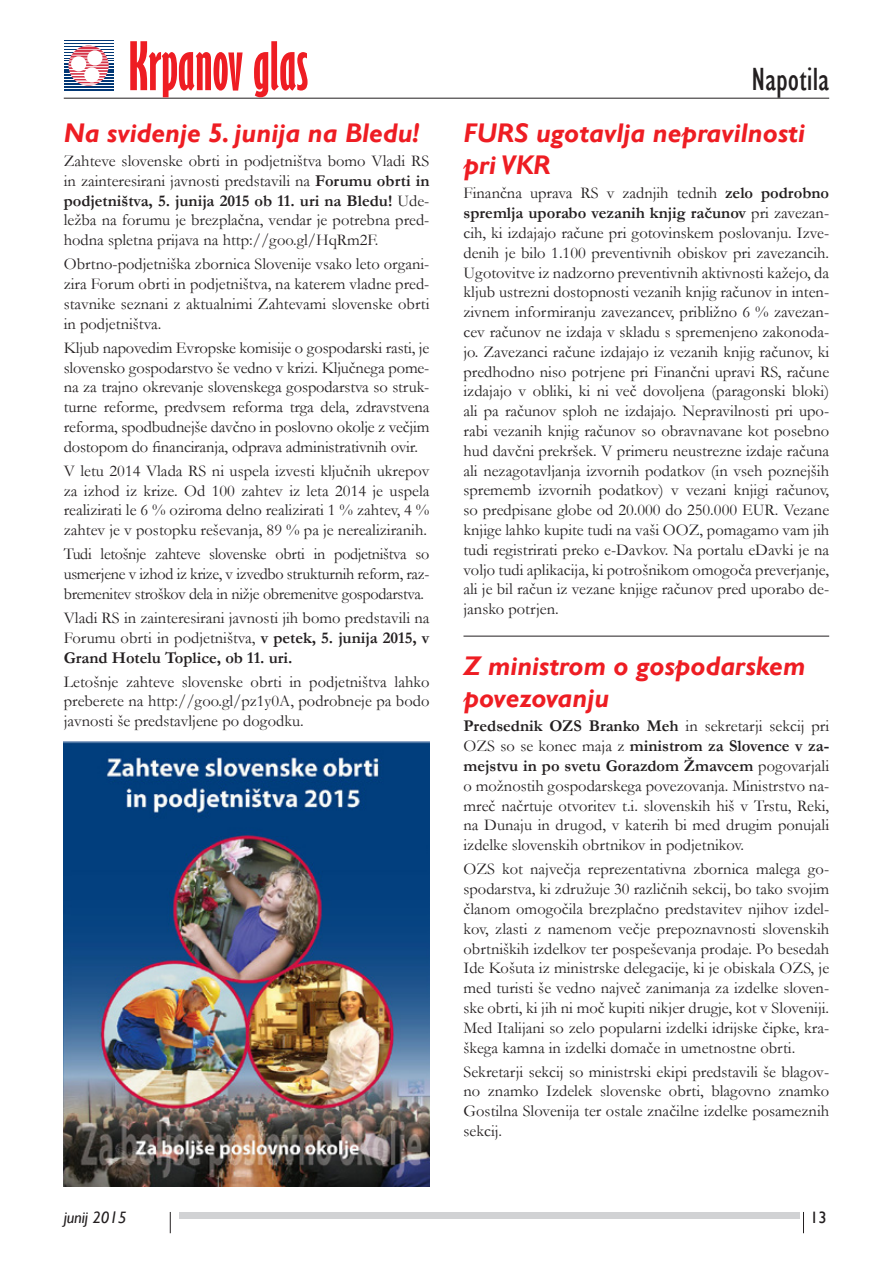
<style>
.page{position:relative;width:893px;height:1263px;background:#fff}
.page>*{position:absolute;margin:0;border:0;box-sizing:border-box;transform-origin:0 0}
.t1{font:700 extra-condensed 61.5px "Gill Sans";color:#ee1d23}
.t2{font:condensed 33px "Gill Sans";color:#231f20}
.t3{font:italic 700 27px/32.4px "Gill Sans";color:#ee1d23}
.t4{font:16.5px/19.8px "Garamond";color:#231f20;text-align:justify}
.t5{font:italic 16.5px "Gill Sans";letter-spacing:-.01em;color:#231f20}
.t6{font:16.5px "Gill Sans";color:#231f20}
.s1{font-weight:700}
</style>
<div class="page">
<hr style="left:64px;top:98px;width:765px;height:1px;background:#231f20">
<svg style="left:803px;top:1212px;width:1px;height:21px"></svg>
<div style="left:179px;top:1212px;width:620px;height:6px;background:#d1d2d4"></div>
<svg style="left:170px;top:1212px;width:1px;height:21px"></svg>
<hr style="left:64px;top:43px;width:49px;height:1px;background:#013775">
<hr style="left:64px;top:46px;width:49px;height:1px;background:#013775">
<hr style="left:64px;top:49px;width:49px;height:1px;background:#013775">
<hr style="left:64px;top:52px;width:49px;height:1px;background:#013775">
<hr style="left:64px;top:55px;width:49px;height:1px;background:#013775">
<hr style="left:64px;top:58px;width:49px;height:1px;background:#013775">
<hr style="left:64px;top:60px;width:49px;height:1px;background:#013775">
<hr style="left:64px;top:63px;width:49px;height:1px;background:#013775">
<hr style="left:64px;top:66px;width:49px;height:1px;background:#013775">
<hr style="left:64px;top:69px;width:49px;height:1px;background:#013775">
<hr style="left:64px;top:72px;width:49px;height:1px;background:#013775">
<hr style="left:64px;top:75px;width:49px;height:1px;background:#013775">
<hr style="left:64px;top:78px;width:49px;height:1px;background:#013775">
<hr style="left:64px;top:80px;width:49px;height:2px;background:#013775">
<hr style="left:64px;top:83px;width:49px;height:2px;background:#013775">
<hr style="left:64px;top:86px;width:49px;height:2px;background:#013775">
<hr style="left:64px;top:41px;width:49px;height:1px;background:#013775">
<hr style="left:64px;top:89px;width:49px;height:1px;background:#013775">
<svg style="left:69px;top:46px;width:40px;height:39px"></svg>
<hr style="left:463px;top:636px;width:366px;height:1px;background:#231f20">
<img style="left:64px;top:741px;width:365px;height:445px">
<h1 class="t1" style="left:129px;top:29px;width:181px">Krpanov glas</h1>
<h3 class="t3" style="left:64px;top:117px;width:357px">Na svidenje 5. junija na Bledu!</h3>
<p class="t4" style="left:64px;top:151px;width:367px">Zahteve slovenske obrti in podjetništva bomo Vladi RS in zainteresirani javnosti predstavili na <span class="s1">Forumu obrti in podjetništva, 5. junija 2015 ob 11. uri na Bledu!</span> Ude&shy;ležba na forumu je brezplačna, vendar je potrebna pred&shy;hodna spletna prijava na http://goo.gl/HqRm2F.</p>
<p class="t4" style="left:64px;top:254px;width:367px">Obrtno-podjetniška zbornica Slovenije vsako leto organi&shy;zira Forum obrti in podjetništva, na katerem vladne pred&shy;stavnike seznani z aktualnimi Zahtevami slovenske obrti in podjetništva.</p>
<p class="t4" style="left:64px;top:337px;width:367px">Kljub napovedim Evropske komisije o gospodarski rasti, je slovensko gospodarstvo še vedno v krizi. Ključnega pome&shy;na za trajno okrevanje slovenskega gospodarstva so struk&shy;turne reforme, predvsem reforma trga dela, zdravstvena reforma, spodbudnejše davčno in poslovno okolje z večjim dostopom do financiranja, odprava administrativnih ovir.</p>
<p class="t4" style="left:64px;top:460px;width:367px">V letu 2014 Vlada RS ni uspela izvesti ključnih ukrepov za izhod iz krize. Od 100 zahtev iz leta 2014 je uspela realizirati le 6 % oziroma delno realizirati 1 % zahtev, 4 % zahtev je v postopku reševanja, 89 % pa je nerealiziranih.</p>
<p class="t4" style="left:64px;top:544px;width:367px">Tudi letošnje zahteve slovenske obrti in podjetništva so usmerjene v izhod iz krize, v izvedbo strukturnih reform, raz&shy;bremenitev stroškov dela in nižje obremenitve gospodarstva.</p>
<p class="t4" style="left:64px;top:607px;width:367px">Vladi RS in zainteresirani javnosti jih bomo predstavili na Forumu obrti in podjetništva, <span class="s1">v petek, 5. junija 2015, v Grand Hotelu Toplice, ob 11. uri.</span></p>
<p class="t4" style="left:64px;top:671px;width:367px">Letošnje zahteve slovenske obrti in podjetništva lahko preberete na http://goo.gl/pz1y0A, podrobneje pa bodo javnosti še predstavljene po dogodku.</p>
<p class="t5" style="left:64px;top:1208px;width:64px">junij 2015</p>
<h2 class="t2" style="left:751px;top:59px;width:79px">Napotila</h2>
<h3 class="t3" style="left:463px;top:117px;width:343px">FURS ugotavlja nepravilnosti pri VKR</h3>
<p class="t4" style="left:463px;top:183px;width:367px">Finančna uprava RS v zadnjih tednih <span class="s1">zelo podrobno spremlja uporabo vezanih knjig računov</span> pri zavezan&shy;cih, ki izdajajo račune pri gotovinskem poslovanju. Izve&shy;denih je bilo 1.100 preventivnih obiskov pri zavezancih.<br>Ugotovitve iz nadzorno preventivnih aktivnosti kažejo, da kljub ustrezni dostopnosti vezanih knjig računov in inten&shy;zivnem informiranju zavezancev, približno 6 % zavezan&shy;cev računov ne izdaja v skladu s spremenjeno zakonoda&shy;jo. Zavezanci račune izdajajo iz vezanih knjig računov, ki predhodno niso potrjene pri Finančni upravi RS, račune izdajajo v obliki, ki ni več dovoljena (paragonski bloki) ali pa računov sploh ne izdajajo. Nepravilnosti pri upo&shy;rabi vezanih knjig računov so obravnavane kot posebno hud davčni prekršek. V primeru neustrezne izdaje računa ali nezagotavljanja izvornih podatkov (in vseh poznejših sprememb izvornih podatkov) v vezani knjigi računov, so predpisane globe od 20.000 do 250.000 EUR. Vezane knjige lahko kupite tudi na vaši OOZ, pomagamo vam jih tudi registrirati preko e-Davkov. Na portalu eDavki je na voljo tudi aplikacija, ki potrošnikom omogoča preverjanje, ali je bil račun iz vezane knjige računov pred uporabo de&shy;jansko potrjen.</p>
<h3 class="t3" style="left:463px;top:650px;width:343px">Z ministrom o gospodarskem povezovanju</h3>
<p class="t4" style="left:463px;top:716px;width:367px"><span class="s1">Predsednik OZS Branko Meh</span> in sekretarji sekcij pri OZS so se konec maja z <span class="s1">ministrom za Slovence v za&shy;mejstvu in po svetu Gorazdom Žmavcem</span> pogovarjali o možnostih gospodarskega povezovanja. Ministrstvo na&shy;mreč načrtuje otvoritev t.i. slovenskih hiš v Trstu, Reki, na Dunaju in drugod, v katerih bi med drugim ponujali izdelke slovenskih obrtnikov in podjetnikov.</p>
<p class="t4" style="left:463px;top:859px;width:367px">OZS kot največja reprezentativna zbornica malega go&shy;spodarstva, ki združuje 30 različnih sekcij, bo tako svojim članom omogočila brezplačno predstavitev njihov izdel&shy;kov, zlasti z namenom večje prepoznavnosti slovenskih obrtniških izdelkov ter pospeševanja prodaje. Po besedah Ide Košuta iz ministrske delegacije, ki je obiskala OZS, je med turisti še vedno največ zanimanja za izdelke sloven&shy;ske obrti, ki jih ni moč kupiti nikjer drugje, kot v Sloveniji.<br>Med Italijani so zelo popularni izdelki idrijske čipke, kra&shy;škega kamna in izdelki domače in umetnostne obrti.</p>
<p class="t4" style="left:463px;top:1061px;width:367px">Sekretarji sekcij so ministrski ekipi predstavili še blagov&shy;no znamko Izdelek slovenske obrti, blagovno znamko Gostilna Slovenija ter ostale značilne izdelke posameznih sekcij.</p>
<p class="t6" style="left:810px;top:1208px;width:18px">13</p>
</div>
